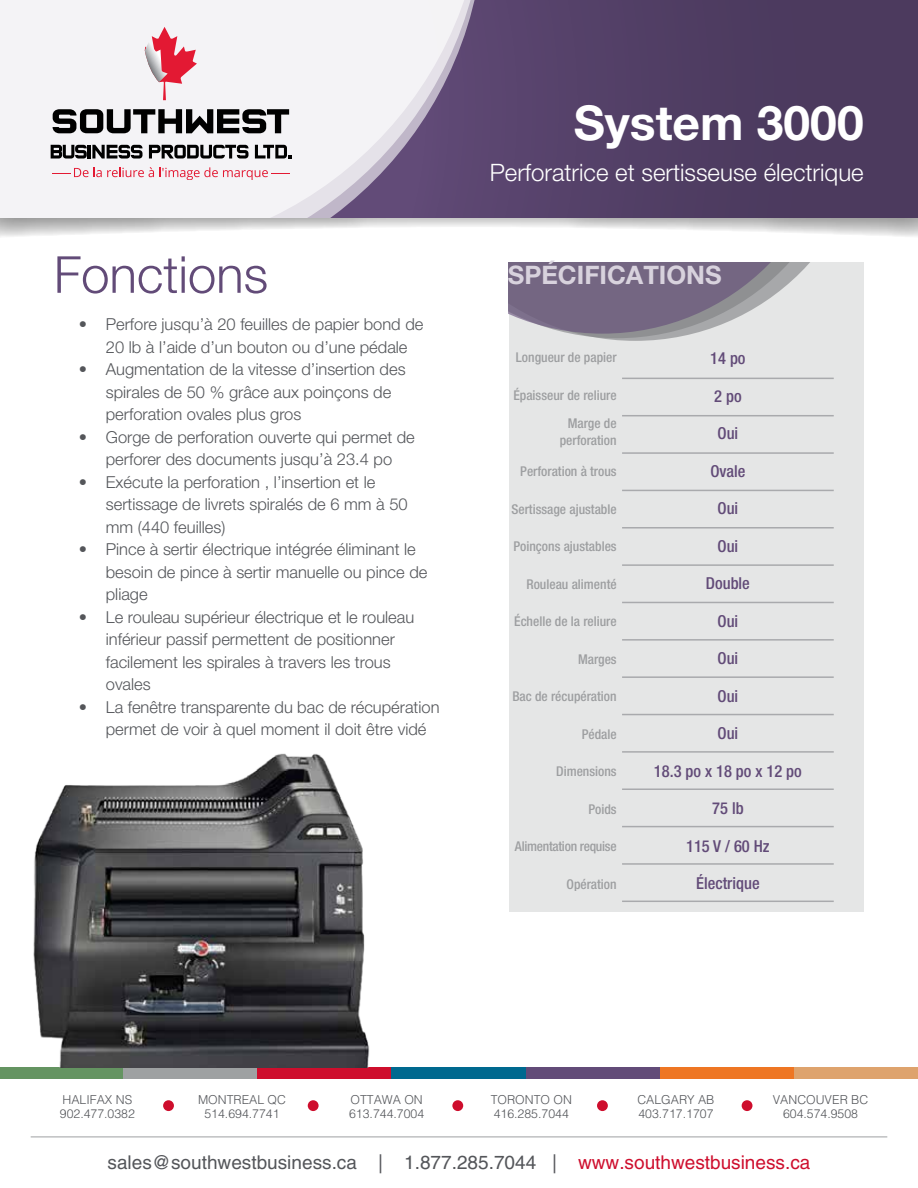
<style>
.page{position:relative;width:918px;height:1188px;background:#fff}
.page>*{position:absolute;margin:0;border:0;box-sizing:border-box;transform-origin:0 0}
.t1{font:300 51px "Helvetica Neue LT Pro";color:#624b78}
.t2{font:700 48px "Helvetica Neue LT Pro";color:#fff}
.t3{font:700 25.5px "Helvetica Neue LT Pro";color:#d8d2dd}
.t4{font:300 24px "Helvetica Neue LT Pro";color:#fff}
.t5{font:19.05px "Helvetica";color:#54565a}
.t6{font:300 16.5px/22.5px "Helvetica Neue LT Pro";color:#54565a}
.t7{font:500 condensed 16.5px "Helvetica Neue LT Pro";color:#624b78}
.t8{font:500 condensed 13.5px/28.5px "Helvetica Neue LT Pro";color:#54565a;text-align:right}
.t9{font:500 condensed 13.5px "Helvetica Neue LT Pro";letter-spacing:-.02em;color:#54565a}
.t10{font:300 12.3px/14.7px "Helvetica";color:#54565a}
.s1{color:#ce0e2d}
</style>
<div class="page">
<div style="left:0;top:1067px;width:123px;height:12px;background:#649461"></div>
<div style="left:123px;top:1067px;width:134px;height:12px;background:#9ea1a2"></div>
<div style="left:257px;top:1067px;width:135px;height:12px;background:#ce0e2d"></div>
<div style="left:392px;top:1067px;width:134px;height:12px;background:#00698f"></div>
<div style="left:526px;top:1067px;width:134px;height:12px;background:#624b78"></div>
<div style="left:660px;top:1067px;width:134px;height:12px;background:#ee7623"></div>
<div style="left:794px;top:1067px;width:124px;height:12px;background:#dea36d"></div>
<div style="left:742px;top:1100px;width:10px;height:11px;background:#ce0e2d;border-radius:50%"></div>
<div style="left:597px;top:1100px;width:11px;height:11px;background:#ce0e2d;border-radius:50%"></div>
<div style="left:452px;top:1100px;width:11px;height:11px;background:#ce0e2d;border-radius:50%"></div>
<div style="left:308px;top:1100px;width:11px;height:11px;background:#ce0e2d;border-radius:50%"></div>
<div style="left:163px;top:1100px;width:11px;height:11px;background:#ce0e2d;border-radius:50%"></div>
<hr style="left:31px;top:1137px;width:856px;height:1px;background:#9ea1a2">
<svg style="left:0;top:217px;width:918px;height:20px"></svg>
<div style="left:0;top:0;width:918px;height:217px;background:linear-gradient(to bottom,#513e64,#513e64)"></div>
<svg style="left:0;top:0;width:484px;height:217px;fill:#f4f3f6"></svg>
<div style="left:509px;top:262px;width:355px;height:650px;background:#e5e6e6"></div>
<svg style="left:509px;top:262px;width:301px;height:79px"></svg>
<hr style="left:622px;top:378px;width:212px;height:1px;background:#a9aaad">
<hr style="left:622px;top:452px;width:212px;height:2px;background:#a9aaad">
<hr style="left:622px;top:527px;width:212px;height:2px;background:#a9aaad">
<hr style="left:622px;top:602px;width:212px;height:1px;background:#a9aaad">
<hr style="left:622px;top:676px;width:212px;height:2px;background:#a9aaad">
<hr style="left:622px;top:415px;width:212px;height:1px;background:#a9aaad">
<hr style="left:622px;top:490px;width:212px;height:1px;background:#a9aaad">
<hr style="left:622px;top:564px;width:212px;height:2px;background:#a9aaad">
<hr style="left:622px;top:639px;width:212px;height:2px;background:#a9aaad">
<hr style="left:622px;top:714px;width:212px;height:1px;background:#a9aaad">
<hr style="left:622px;top:751px;width:212px;height:2px;background:#a9aaad">
<hr style="left:622px;top:788px;width:212px;height:2px;background:#a9aaad">
<hr style="left:622px;top:826px;width:212px;height:1px;background:#a9aaad">
<hr style="left:622px;top:863px;width:212px;height:2px;background:#a9aaad">
<hr style="left:622px;top:901px;width:212px;height:1px;background:#a9aaad">
<img style="left:33px;top:753px;width:337px;height:314px">
<svg style="left:145px;top:27px;width:52px;height:73px"></svg>
<svg style="left:51px;top:145px;width:92px;height:14px"></svg>
<svg style="left:149px;top:145px;width:100px;height:14px"></svg>
<svg style="left:255px;top:145px;width:36px;height:13px"></svg>
<svg style="left:53px;top:109px;width:236px;height:24px"></svg>
<svg style="left:52px;top:167px;width:238px;height:13px"></svg>
<h2 class="t2" style="left:574px;top:94px;width:291px">System 3000</h2>
<h3 class="t4" style="left:490px;top:158px;width:375px">Perforatrice et sertisseuse électrique</h3>
<h1 class="t1" style="left:54px;top:243px;width:216px">Fonctions</h1>
<h3 class="t3" style="left:508px;top:259px;width:215px">SPÉCIFICATIONS</h3>
<p class="t6" style="left:106px;top:313px;width:319px;text-indent:-27px">• Perfore jusqu’à 20 feuilles de papier bond de<br>20 lb à l’aide d’un bouton ou d’une pédale</p>
<p class="t6" style="left:106px;top:358px;width:301px;text-indent:-27px">• Augmentation de la vitesse d’insertion des spirales de 50 % grâce aux poinçons de perforation ovales plus gros</p>
<p class="t6" style="left:79px;top:425px;width:338px;text-align:center">• Gorge de perforation ouverte qui permet de perforer des documents jusqu’à 23.4 po</p>
<p class="t6" style="left:106px;top:470px;width:303px;text-indent:-27px">• Exécute la perforation , l’insertion et le sertissage de livrets spiralés de 6 mm à 50 mm (440 feuilles)</p>
<p class="t6" style="left:106px;top:538px;width:323px;text-indent:-27px">• Pince à sertir électrique intégrée éliminant le besoin de pince à sertir manuelle ou pince de pliage</p>
<p class="t6" style="left:106px;top:605px;width:310px;text-indent:-27px">• Le rouleau supérieur électrique et le rouleau inférieur passif permettent de positionner facilement les spirales à travers les trous ovales</p>
<p class="t6" style="left:106px;top:696px;width:335px;text-indent:-27px">• La fenêtre transparente du bac de récupération permet de voir à quel moment il doit être vidé</p>
<p class="t8" style="left:516px;top:343px;width:102px">Longueur de papier</p>
<p class="t8" style="left:513px;top:380px;width:105px">Épaisseur de reliure<br>Marge de</p>
<p class="t8" style="left:560px;top:425px;width:58px">perforation</p>
<p class="t8" style="left:520px;top:457px;width:98px">Perforation à trous</p>
<p class="t8" style="left:511px;top:494px;width:107px">Sertissage ajustable</p>
<p class="t8" style="left:513px;top:532px;width:105px">Poinçons ajustables</p>
<p class="t8" style="left:526px;top:569px;width:92px">Rouleau alimenté</p>
<p class="t8" style="left:514px;top:607px;width:104px">Échelle de la reliure</p>
<p class="t8" style="left:578px;top:644px;width:40px">Marges</p>
<p class="t8" style="left:512px;top:682px;width:106px">Bac de récupération</p>
<p class="t8" style="left:582px;top:719px;width:36px">Pédale</p>
<p class="t8" style="left:556px;top:757px;width:62px">Dimensions</p>
<p class="t8" style="left:588px;top:794px;width:30px">Poids</p>
<p class="t9" style="left:515px;top:838px;width:103px">Alimentation requise</p>
<p class="t8" style="left:567px;top:869px;width:52px">Opération</p>
<p class="t7" style="left:710px;top:349px;width:37px">14 po</p>
<p class="t7" style="left:714px;top:386px;width:29px">2 po</p>
<p class="t7" style="left:718px;top:424px;width:22px">Oui</p>
<p class="t7" style="left:710px;top:461px;width:36px">Ovale</p>
<p class="t7" style="left:718px;top:499px;width:22px">Oui</p>
<p class="t7" style="left:718px;top:536px;width:22px">Oui</p>
<p class="t7" style="left:706px;top:574px;width:45px">Double</p>
<p class="t7" style="left:718px;top:611px;width:22px">Oui</p>
<p class="t7" style="left:718px;top:649px;width:22px">Oui</p>
<p class="t7" style="left:718px;top:686px;width:22px">Oui</p>
<p class="t7" style="left:718px;top:724px;width:22px">Oui</p>
<p class="t7" style="left:654px;top:761px;width:149px">18.3 po x 18 po x 12 po</p>
<p class="t7" style="left:712px;top:799px;width:33px">75 lb</p>
<p class="t7" style="left:686px;top:836px;width:85px">115 V / 60 Hz</p>
<p class="t7" style="left:696px;top:874px;width:65px">Électrique</p>
<p class="t10" style="left:60px;top:1092px;width:77px">HALIFAX NS<br>902.477.0382</p>
<p class="t10" style="left:198px;top:1092px;width:90px;text-align:center">MONTREAL QC<br>514.694.7741</p>
<p class="t10" style="left:349px;top:1092px;width:77px">OTTAWA ON<br>613.744.7004</p>
<p class="t10" style="left:491px;top:1092px;width:83px">TORONTO ON<br>416.285.7044</p>
<p class="t10" style="left:637px;top:1092px;width:79px">CALGARY AB<br>403.717.1707</p>
<p class="t10" style="left:773px;top:1092px;width:97px;text-align:center">VANCOUVER BC<br>604.574.9508</p>
<p class="t5" style="left:108px;top:1151px;width:704px">sales@southwestbusiness.ca | 1.877.285.7044 | <span class="s1">www.southwestbusiness.ca</span></p>
</div>
